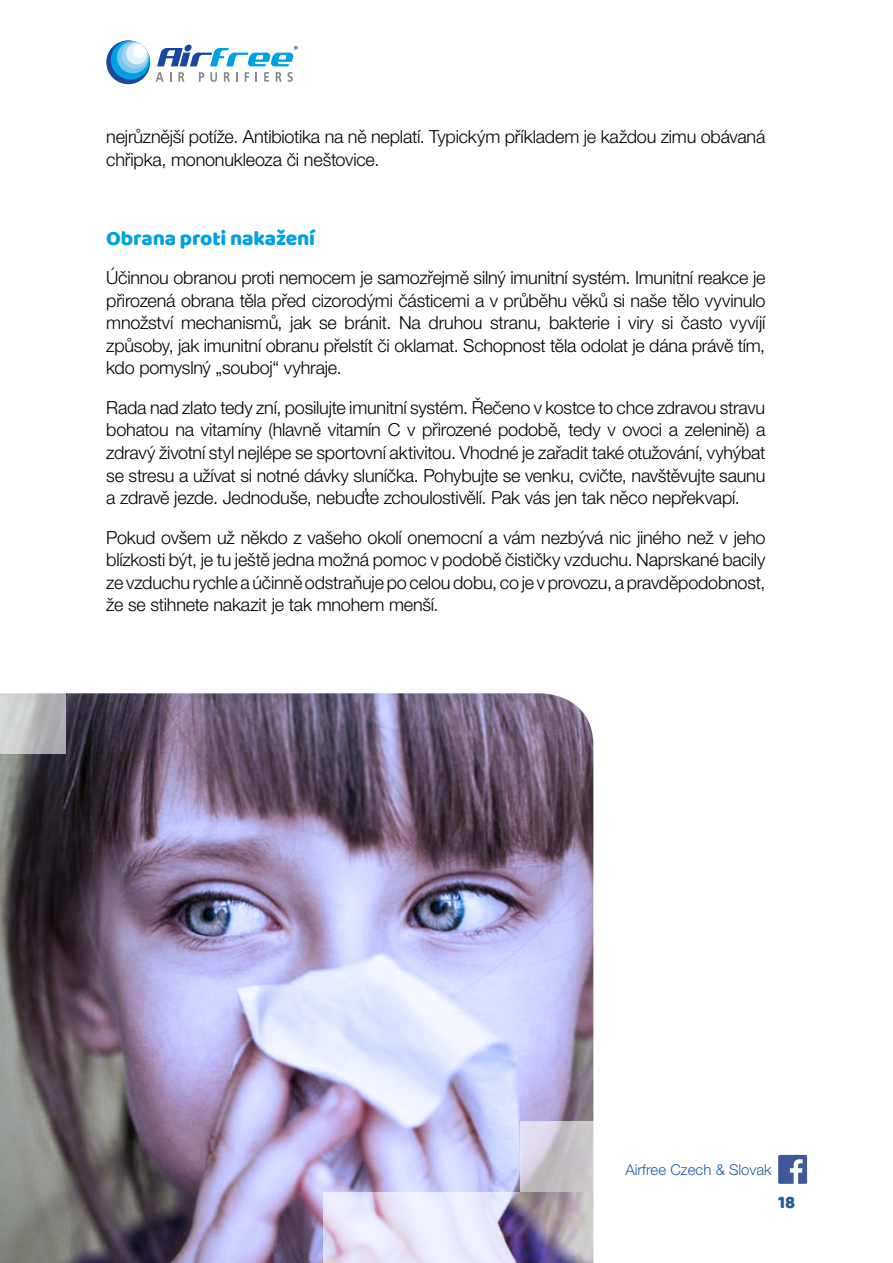
<style>
.page{position:relative;width:893px;height:1263px;background:#fff}
.page>*{position:absolute;margin:0;border:0;box-sizing:border-box;transform-origin:0 0}
.t1{font:21px "Baloo Paaji";letter-spacing:-.01em;color:#00a1e4}
.t2{font:300 18px/22.5px "Helvetica Neue";letter-spacing:-.01em;color:#000;text-align:justify}
.t3{font:18px "Baloo Paaji";color:#215e9e}
.t4{font:300 15px "Helvetica Neue CE";color:#215e9e}
</style>
<div class="page">
<div style="left:106px;top:40px;width:44px;height:44px;background:#1b489b;border-radius:50%"></div>
<svg style="left:111px;top:41px;width:39px;height:39px"></svg>
<div style="left:117px;top:41px;width:32px;height:32px;background:#72c6ef;border-radius:50%"></div>
<svg style="left:122px;top:42px;width:26px;height:27px"></svg>
<div style="left:126px;top:43px;width:22px;height:21px;background:#e1f0fb;border-radius:50%"></div>
<div style="left:133px;top:44px;width:13px;height:14px;background:#fff;border-radius:50%"></div>
<svg style="left:156px;top:72px;width:8px;height:10px"></svg>
<svg style="left:178px;top:72px;width:6px;height:10px"></svg>
<svg style="left:199px;top:72px;width:5px;height:10px"></svg>
<svg style="left:210px;top:72px;width:7px;height:10px"></svg>
<svg style="left:224px;top:72px;width:6px;height:10px"></svg>
<svg style="left:236px;top:72px;width:2px;height:10px"></svg>
<svg style="left:245px;top:72px;width:4px;height:10px"></svg>
<svg style="left:264px;top:72px;width:5px;height:10px"></svg>
<svg style="left:276px;top:72px;width:17px;height:10px"></svg>
<svg style="left:157px;top:45px;width:141px;height:21px"></svg>
<svg style="left:778px;top:1155px;width:29px;height:29px"></svg>
<img style="left:0;top:693px;width:593px;height:570px">
<svg style="left:323px;top:1192px;width:271px;height:71px;background:#cbc6da"></svg>
<svg style="left:521px;top:1121px;width:73px;height:71px;background:#cbc7ce"></svg>
<svg style="left:0;top:693px;width:66px;height:61px;background:#bebfc0"></svg>
<p class="t2" style="left:106px;top:125px;width:661px">nejrůznější potíže. Antibiotika na ně neplatí. Typickým příkladem je každou zimu obávaná chřipka, mononukleoza či neštovice.</p>
<p class="t1" style="left:106px;top:225px;width:210px">Obrana proti nakažení</p>
<p class="t2" style="left:106px;top:266px;width:661px">Účinnou obranou proti nemocem je samozřejmě silný imunitní systém. Imunitní reakce je přirozená obrana těla před cizorodými částicemi a v průběhu věků si naše tělo vyvinulo množství mechanismů, jak se bránit. Na druhou stranu, bakterie i viry si často vyvíjí způsoby, jak imunitní obranu přelstít či oklamat. Schopnost těla odolat je dána právě tím, kdo pomyslný „souboj“ vyhraje.</p>
<p class="t2" style="left:106px;top:395px;width:661px">Rada nad zlato tedy zní, posilujte imunitní systém. Řečeno v kostce to chce zdravou stravu bohatou na vitamíny (hlavně vitamín C v přirozené podobě, tedy v ovoci a zelenině) a zdravý životní styl nejlépe se sportovní aktivitou. Vhodné je zařadit také otužování, vyhýbat se stresu a užívat si notné dávky sluníčka. Pohybujte se venku, cvičte, navštěvujte saunu a zdravě jezde. Jednoduše, nebuďte zchoulostivělí. Pak vás jen tak něco nepřekvapí.</p>
<p class="t2" style="left:106px;top:525px;width:661px">Pokud ovšem už někdo z vašeho okolí onemocní a vám nezbývá nic jiného než v jeho blízkosti být, je tu ještě jedna možná pomoc v podobě čističky vzduchu. Naprskané bacily ze vzduchu rychle a účinně odstraňuje po celou dobu, co je v provozu, a pravděpodobnost, že se stihnete nakazit je tak mnohem menší.</p>
<p class="t4" style="left:625px;top:1160px;width:148px">Airfree Czech &amp; Slovak</p>
<p class="t3" style="left:778px;top:1191px;width:19px">18</p>
</div>
